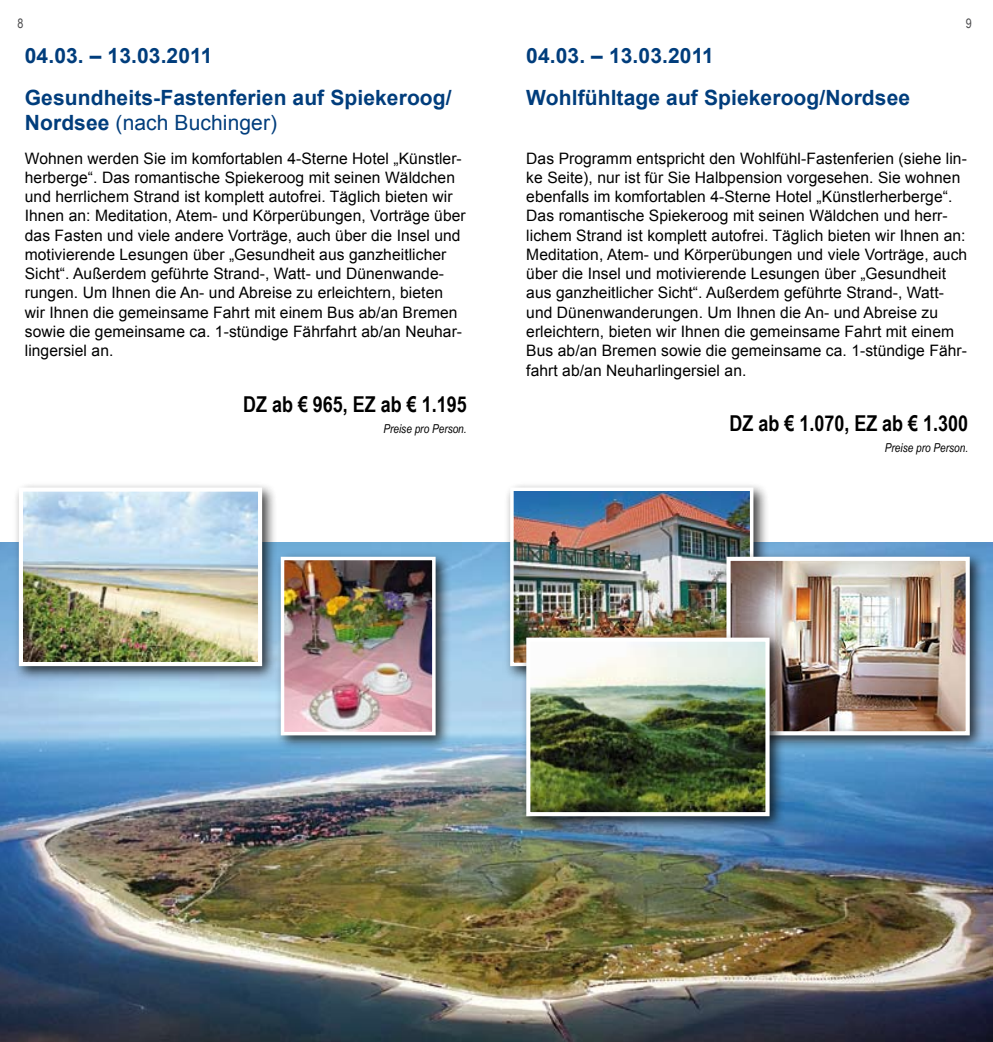
<style>
.page{position:relative;width:993px;height:1042px;background:#fff}
.page>*{position:absolute;margin:0;border:0;box-sizing:border-box;transform-origin:0 0}
.t1{font:700 21.88px "Arial Narrow";color:#000}
.t2{font:700 21px/42px "Arial";letter-spacing:.005em;color:#003d7c}
.t3{font:21px "Arial";letter-spacing:.005em;color:#003d7c}
.t4{font:15.75px/19.2px "Arial";letter-spacing:.005em;color:#000}
.t5{font:13.12px "Arial Narrow";color:#4b4b4d}
.t6{font:italic 12.25px "Arial Narrow";color:#000}
.s1{font-weight:700}
</style>
<div class="page">
<img style="left:0;top:542px;width:992px;height:500px">
<div style="left:504px;top:481px;width:264px;height:200px;background:#000;opacity:.75"></div>
<img style="left:515px;top:492px;width:233px;height:169px">
<div style="left:510px;top:487px;width:243px;height:179px;border:4px solid #fff"></div>
<div style="left:720px;top:550px;width:264px;height:200px;background:#000;opacity:.75"></div>
<img style="left:731px;top:562px;width:233px;height:168px">
<div style="left:726px;top:557px;width:243px;height:178px;border:4px solid #fff"></div>
<div style="left:520px;top:631px;width:264px;height:200px;background:#000;opacity:.75"></div>
<img style="left:531px;top:642px;width:233px;height:169px">
<div style="left:526px;top:637px;width:243px;height:179px;border:4px solid #fff"></div>
<div style="left:13px;top:481px;width:264px;height:200px;background:#000;opacity:.75"></div>
<img style="left:24px;top:492px;width:233px;height:169px">
<div style="left:19px;top:487px;width:243px;height:179px;border:4px solid #fff"></div>
<div style="left:274px;top:550px;width:176px;height:200px;background:#000;opacity:.75"></div>
<img style="left:286px;top:562px;width:144px;height:168px">
<div style="left:281px;top:557px;width:154px;height:178px;border:4px solid #fff"></div>
<p class="t5" style="left:17px;top:14px;width:7px">8</p>
<p class="t5" style="left:965px;top:14px;width:7px">9</p>
<h2 class="t2" style="left:526px;top:35px;width:385px">04.03. – 13.03.2011<br>Wohlfühltage auf Spiekeroog/Nordsee</h2>
<h2 class="t2" style="left:25px;top:35px;width:428px">04.03. – 13.03.2011<br>Gesundheits-Fastenferien auf Spiekeroog/</h2>
<h2 class="t3" style="left:25px;top:108px;width:254px"><span class="s1">Nordsee</span> (nach Buchinger)</h2>
<p class="t4" style="left:25px;top:149px;width:442px">Wohnen werden Sie im komfortablen 4-Sterne Hotel „Künstler&shy;herberge“. Das romantische Spiekeroog mit seinen Wäldchen und herrlichem Strand ist komplett autofrei. Täglich bieten wir Ihnen an: Meditation, Atem- und Körperübungen, Vorträge über das Fasten und viele andere Vorträge, auch über die Insel und motivierende Lesungen über „Gesundheit aus ganzheitlicher Sicht“. Außerdem geführte Strand-, Watt- und Dünenwande&shy;rungen. Um Ihnen die An- und Abreise zu erleichtern, bieten wir Ihnen die gemeinsame Fahrt mit einem Bus ab/an Bremen sowie die gemeinsame ca. 1-stündige Fährfahrt ab/an Neuhar&shy;lingersiel an.</p>
<h1 class="t1" style="left:243px;top:388px;width:225px">DZ ab € 965, EZ ab € 1.195</h1>
<p class="t6" style="left:383px;top:420px;width:85px">Preise pro Person.</p>
<p class="t4" style="left:526px;top:149px;width:442px">Das Programm entspricht den Wohlfühl-Fastenferien (siehe lin&shy;ke Seite), nur ist für Sie Halbpension vorgesehen. Sie wohnen ebenfalls im komfortablen 4-Sterne Hotel „Künstlerherberge“.<br>Das romantische Spiekeroog mit seinen Wäldchen und herr&shy;lichem Strand ist komplett autofrei. Täglich bieten wir Ihnen an:<br>Meditation, Atem- und Körperübungen und viele Vorträge, auch über die Insel und motivierende Lesungen über „Gesundheit aus ganzheitlicher Sicht“. Außerdem geführte Strand-, Watt&shy;und Dünenwanderungen. Um Ihnen die An- und Abreise zu erleichtern, bieten wir Ihnen die gemeinsame Fahrt mit einem Bus ab/an Bremen sowie die gemeinsame ca. 1-stündige Fähr&shy;fahrt ab/an Neuharlingersiel an.</p>
<h1 class="t1" style="left:729px;top:406px;width:240px">DZ ab € 1.070, EZ ab € 1.300</h1>
<p class="t6" style="left:884px;top:439px;width:85px">Preise pro Person.</p>
</div>
